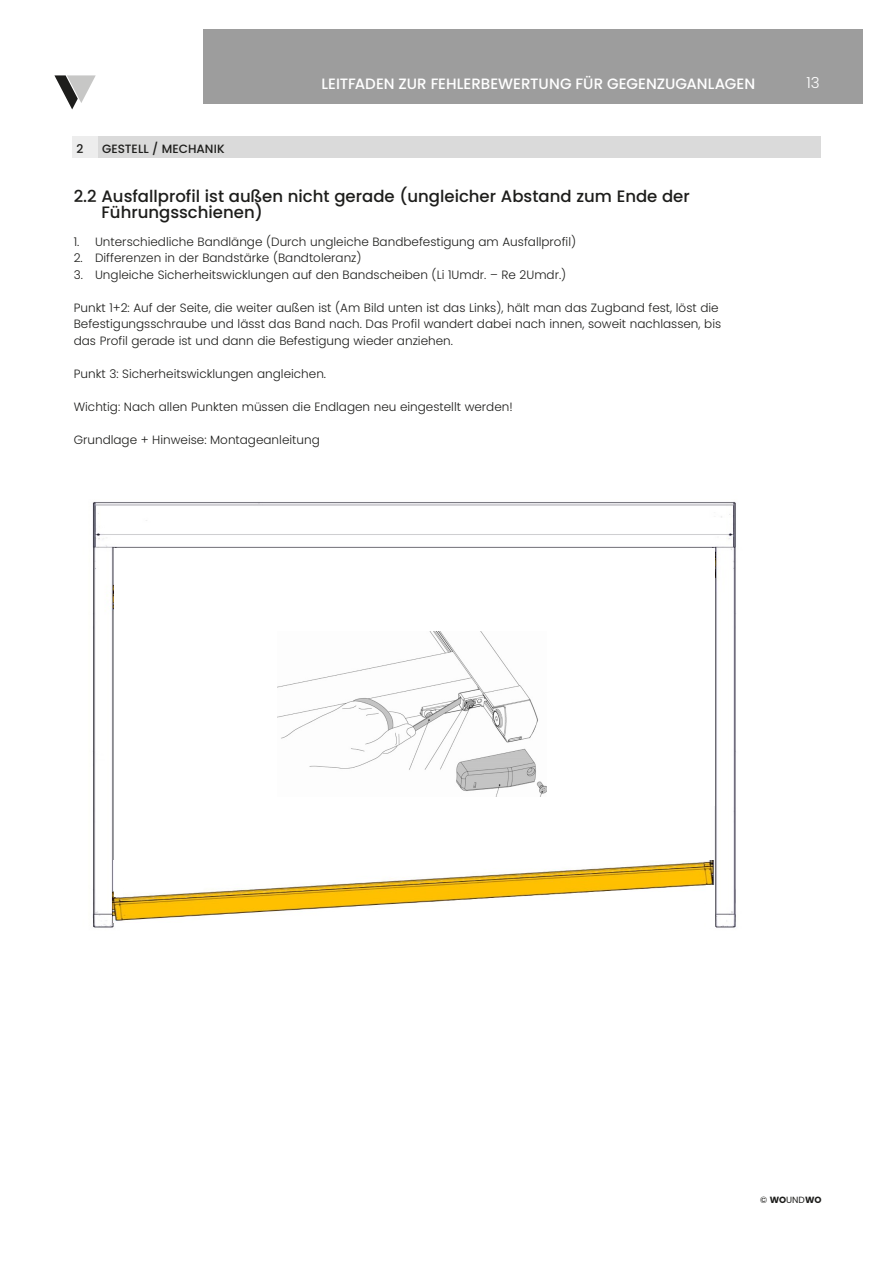
<style>
.page{position:relative;width:893px;height:1263px;background:#fff}
.page>*{position:absolute;margin:0;border:0;box-sizing:border-box;transform-origin:0 0}
.t1{font:500 16.5px/16.5px "Poppins";color:#1d1d1b}
.t2{font:300 15.15px "Poppins";color:#fff}
.t3{font:500 15px "Poppins";color:#fff}
.t4{font:300 12px/16.5px "Poppins";color:#1d1d1b}
.Balken{font:500 12px "Poppins";letter-spacing:.005em;color:#1d1d1b}
.t5{font:9px "Poppins";color:#1d1d1b}
.s1{font-weight:700}
</style>
<div class="page">
<div style="left:203px;top:30px;width:659px;height:74px;background:#9d9d9d"></div>
<svg style="left:54px;top:75px;width:42px;height:34px"></svg>
<div style="left:72px;top:136px;width:26px;height:21px;background:#ededed"></div>
<div style="left:98px;top:136px;width:723px;height:21px;background:#dadada"></div>
<img style="left:92px;top:502px;width:644px;height:426px">
<img style="left:113px;top:860px;width:601px;height:62px">
<div style="left:114px;top:548px;width:600px;height:257px;background:#fff"></div>
<div style="left:114px;top:793px;width:9px;height:104px;background:#fff"></div>
<div style="left:706px;top:885px;width:8px;height:43px;background:#fff"></div>
<img style="left:278px;top:631px;width:268px;height:165px">
<p class="Balken" style="left:77px;top:142px;width:8px">2</p>
<p class="Balken" style="left:102px;top:142px;width:124px">GESTELL / MECHANIK</p>
<p class="t3" style="left:322px;top:75px;width:435px">LEITFADEN ZUR FEHLERBEWERTUNG FÜR GEGENZUGANLAGEN</p>
<p class="t2" style="left:806px;top:74px;width:15px">13</p>
<p class="t1" style="left:101px;top:188px;width:590px;text-indent:-28px">2.2 Ausfallprofil ist außen nicht gerade (ungleicher Abstand zum Ende der<br>Führungsschienen)</p>
<p class="t4" style="left:74px;top:233px;width:504px">1. Unterschiedliche Bandlänge (Durch ungleiche Bandbefestigung am Ausfallprofil)</p>
<p class="t4" style="left:74px;top:250px;width:289px">2. Differenzen in der Bandstärke (Bandtoleranz)</p>
<p class="t4" style="left:74px;top:266px;width:494px">3. Ungleiche Sicherheitswicklungen auf den Bandscheiben (Li 1Umdr. – Re 2Umdr.)</p>
<p class="t4" style="left:74px;top:299px;width:649px">Punkt 1+2: Auf der Seite, die weiter außen ist (Am Bild unten ist das Links), hält man das Zugband fest, löst die<br>Befestigungsschraube und lässt das Band nach. Das Profil wandert dabei nach innen, soweit nachlassen, bis das Profil gerade ist und dann die Befestigung wieder anziehen.</p>
<p class="t4" style="left:74px;top:365px;width:254px">Punkt 3: Sicherheitswicklungen angleichen.</p>
<p class="t4" style="left:74px;top:398px;width:440px">Wichtig: Nach allen Punkten müssen die Endlagen neu eingestellt werden!</p>
<p class="t4" style="left:74px;top:431px;width:247px">Grundlage + Hinweise: Montageanleitung</p>
<p class="t5" style="left:760px;top:1195px;width:63px">© <span class="s1">WO</span>UND<span class="s1">WO</span></p>
</div>
